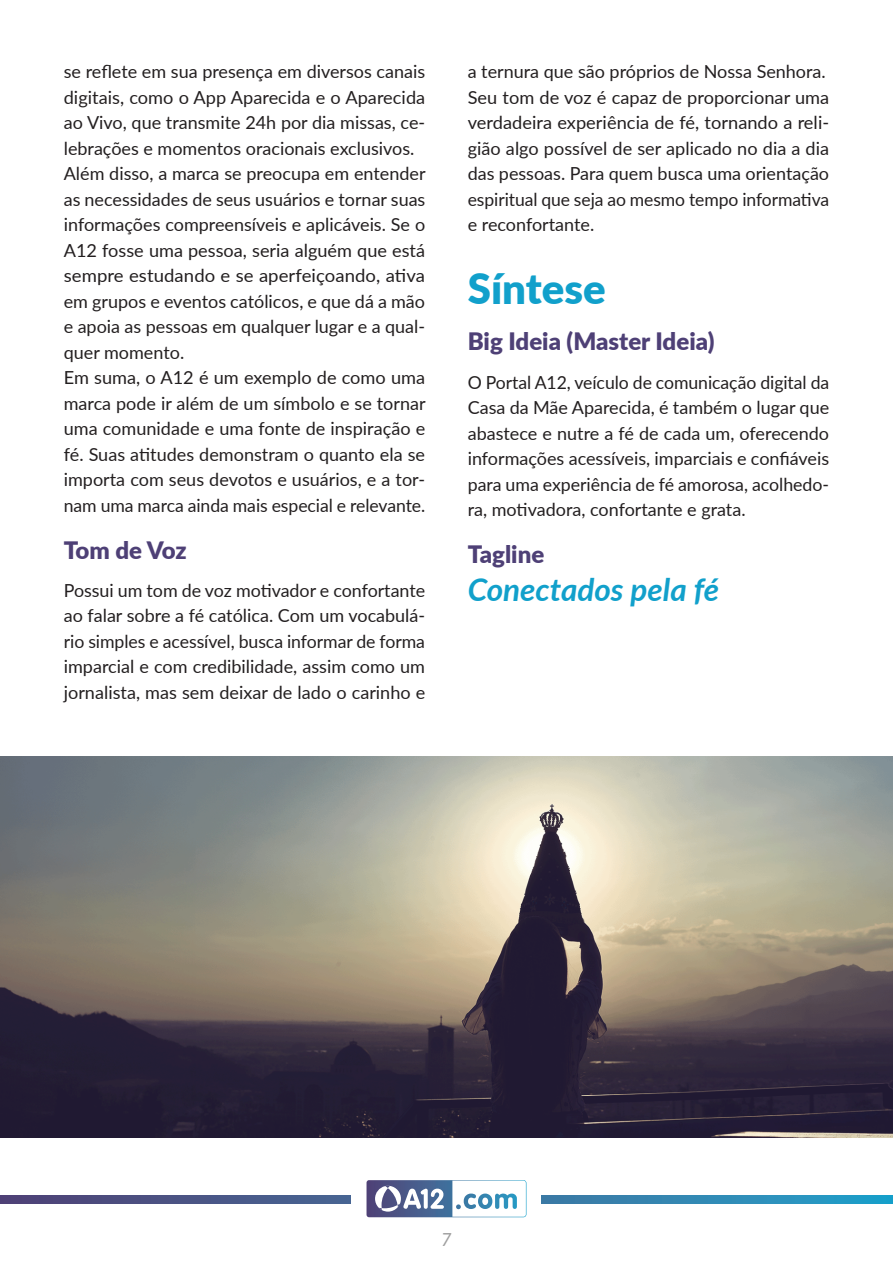
<style>
.page{position:relative;width:893px;height:1263px;background:#fff}
.page>*{position:absolute;margin:0;border:0;box-sizing:border-box;transform-origin:0 0}
.Titulo_Grande{font:900 42px "Lato";color:#11a0cb}
.especiais{font:italic 700 31.5px "Lato";color:#11a0cb}
.Sub_titulo{font:900 24px "Lato";color:#4e4076}
.Corpo{font:18px/25.5px "Lato";color:#231f20;text-align:justify}
.t1{font:italic 18px "Lato";color:#9e9e9e}
</style>
<div class="page">
<svg style="left:1px;top:1196px;width:891px;height:7px"></svg>
<div style="left:352px;top:1173px;width:189px;height:90px;background:#fff"></div>
<svg style="left:366px;top:1180px;width:160px;height:37px"></svg>
<img style="left:1px;top:757px;width:892px;height:380px">
<p class="Corpo" style="left:64px;top:58px;width:363px">se reflete em sua presença em diversos canais digitais, como o App Aparecida e o Aparecida ao Vivo, que transmite 24h por dia missas, ce&shy;lebrações e momentos oracionais exclusivos.</p>
<p class="Corpo" style="left:64px;top:160px;width:363px">Além disso, a marca se preocupa em entender as necessidades de seus usuários e tornar suas informações compreensíveis e aplicáveis. Se o A12 fosse uma pessoa, seria alguém que está sempre estudando e se aperfeiçoando, ativa em grupos e eventos católicos, e que dá a mão e apoia as pessoas em qualquer lugar e a qual&shy;quer momento.</p>
<p class="Corpo" style="left:64px;top:364px;width:363px">Em suma, o A12 é um exemplo de como uma marca pode ir além de um símbolo e se tornar uma comunidade e uma fonte de inspiração e fé. Suas atitudes demonstram o quanto ela se importa com seus devotos e usuários, e a tor&shy;nam uma marca ainda mais especial e relevante.</p>
<p class="Sub_titulo" style="left:64px;top:532px;width:125px">Tom de Voz</p>
<p class="Corpo" style="left:64px;top:577px;width:363px">Possui um tom de voz motivador e confortante ao falar sobre a fé católica. Com um vocabulá&shy;rio simples e acessível, busca informar de forma imparcial e com credibilidade, assim como um jornalista, mas sem deixar de lado o carinho e</p>
<p class="Corpo" style="left:468px;top:58px;width:359px">a ternura que são próprios de Nossa Senhora.</p>
<p class="Corpo" style="left:468px;top:84px;width:363px">Seu tom de voz é capaz de proporcionar uma verdadeira experiência de fé, tornando a reli&shy;gião algo possível de ser aplicado no dia a dia das pessoas. Para quem busca uma orientação espiritual que seja ao mesmo tempo informativa e reconfortante.</p>
<p class="Titulo_Grande" style="left:468px;top:257px;width:140px">Síntese</p>
<p class="Sub_titulo" style="left:468px;top:323px;width:248px">Big Ideia (Master Ideia)</p>
<p class="Corpo" style="left:468px;top:368px;width:363px">O Portal A12, veículo de comunicação digital da Casa da Mãe Aparecida, é também o lugar que abastece e nutre a fé de cada um, oferecendo informações acessíveis, imparciais e confiáveis para uma experiência de fé amorosa, acolhedo&shy;ra, motivadora, confortante e grata.</p>
<p class="Sub_titulo" style="left:468px;top:536px;width:78px">Tagline</p>
<p class="especiais" style="left:468px;top:566px;width:253px">Conectados pela fé</p>
<p class="t1" style="left:441px;top:1226px;width:12px">7</p>
</div>
